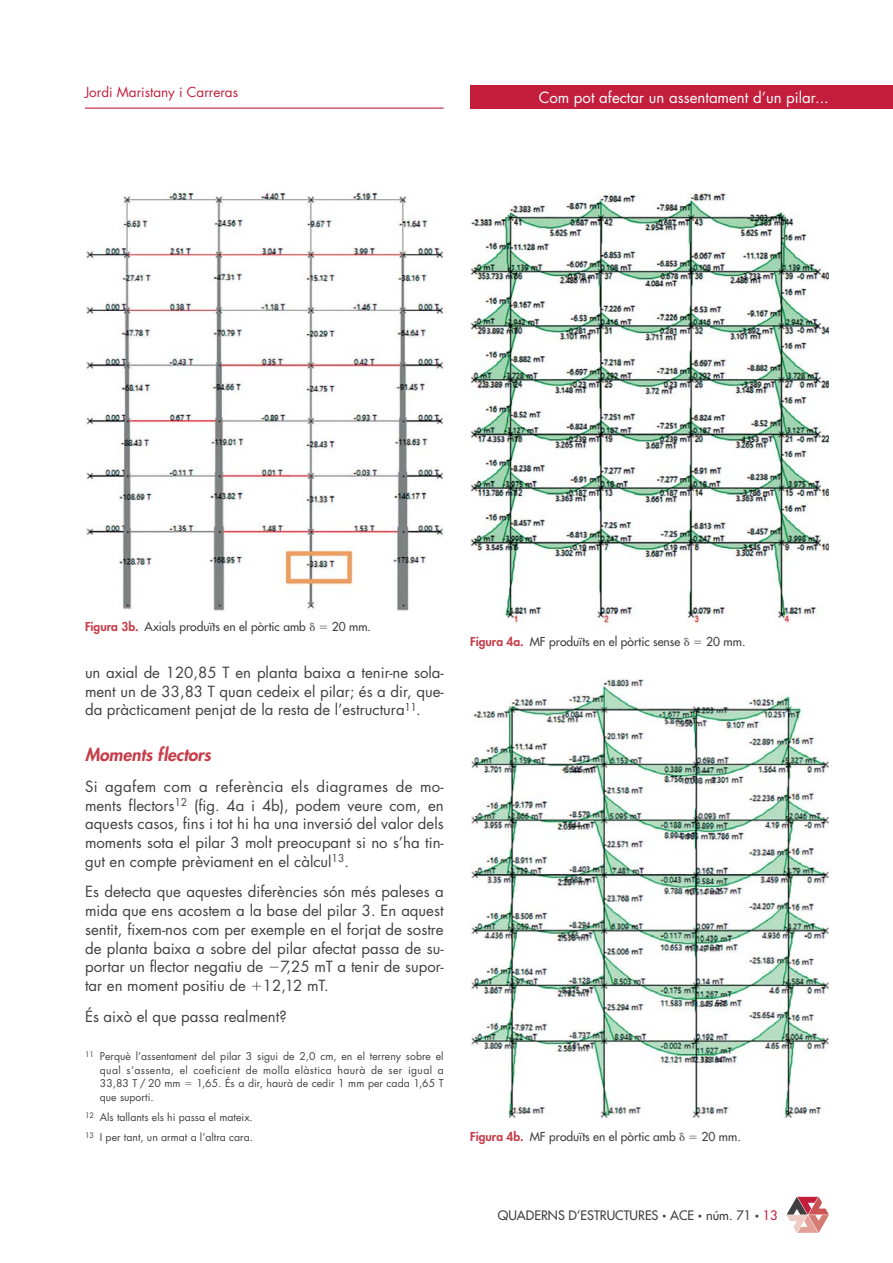
<style>
.page{position:relative;width:893px;height:1263px;background:#fff}
.page>*{position:absolute;margin:0;border:0;box-sizing:border-box;transform-origin:0 0}
.t1{font:italic 800 17.25px "Futura Std";color:#c73c48}
.t2{font:15px/18.8px "Futura Std";color:#404041;text-align:justify}
.t3{font:15px "Futura Std";color:#fff}
.t4{font:13.5px "Futura Std";color:#c31f3c}
.t5{font:500 12.75px "Futura Std";color:#404041}
.t6{font:500 12px "Futura Std";color:#404041}
.t7{font:10.5px/13.5px "Futura Std";color:#404041;text-align:justify}
.s1{font-weight:800;color:#c73c48}
.s2{font-size:7.65px}
.s3{color:#c31f3c}
</style>
<div class="page">
<hr style="left:85px;top:108px;width:359px;height:1px;background:#c31f3c">
<div style="left:470px;top:85px;width:422px;height:24px;background:#c31f3c"></div>
<svg style="left:787px;top:1197px;width:42px;height:36px"></svg>
<img style="left:86px;top:192px;width:358px;height:419px">
<img style="left:470px;top:193px;width:359px;height:432px">
<img style="left:470px;top:679px;width:359px;height:439px">
<p class="t4" style="left:85px;top:85px;width:155px">Jordi Maristany i Carreras</p>
<p class="t3" style="left:539px;top:91px;width:292px">Com pot afectar un assentament d’un pilar...</p>
<p class="t6" style="left:85px;top:620px;width:222px"><span class="s1">Figura 3b.</span> Axials produïts en el pòrtic amb</p>
<p class="t6" style="left:332px;top:620px;width:41px">20 mm.</p>
<p class="t2" style="left:85px;top:664px;width:360px">un axial de 120,85 T en planta baixa a tenir-ne sola&shy;ment un de 33,83 T quan cedeix el pilar; és a dir, que&shy;da pràcticament penjat de la resta de l’estructura<sup>11</sup>.</p>
<p class="t1" style="left:85px;top:747px;width:127px">Moments flectors</p>
<p class="t2" style="left:85px;top:778px;width:360px">Si agafem com a referència els diagrames de mo&shy;ments flectors<sup>12</sup> (fig. 4a i 4b), podem veure com, en aquests casos, fins i tot hi ha una inversió del valor dels moments sota el pilar 3 molt preocupant si no s’ha tin&shy;gut en compte prèviament en el càlcul<sup>13</sup>.</p>
<p class="t2" style="left:85px;top:884px;width:360px">Es detecta que aquestes diferències són més paleses a mida que ens acostem a la base del pilar 3. En aquest sentit, fixem-nos com per exemple en el forjat de sostre de planta baixa a sobre del pilar afectat passa de su&shy;portar un flector negatiu de 7,25 mT a tenir de supor&shy;tar en moment positiu de 12,12 mT.</p>
<p class="t2" style="left:85px;top:1008px;width:203px">És això el que passa realment?</p>
<p class="t7" style="left:100px;top:1051px;width:345px;text-indent:-15px"><sup>11</sup> Perquè l’assentament del pilar 3 sigui de 2,0 cm, en el terreny sobre el qual s’assenta, el coeficient de molla elàstica haurà de ser igual a 33,83 T / 20 mm</p>
<p class="t7" style="left:197px;top:1078px;width:249px">1,65. És a dir, haurà de cedir 1 mm per cada 1,65 T</p>
<p class="t7" style="left:85px;top:1088px;width:169px;line-height:20.2px;text-align:left;text-indent:15px">que suporti.<br><sup>12</sup> Als tallants els hi passa el mateix.<br><sup>13</sup> I per tant, un armat a l’altra cara.</p>
<p class="t6" style="left:470px;top:636px;width:212px"><span class="s1">Figura 4a.</span> MF produïts en el pòrtic sense</p>
<p class="t6" style="left:706px;top:636px;width:41px">20 mm.</p>
<p class="t6" style="left:470px;top:1131px;width:207px"><span class="s1">Figura 4b.</span> MF produïts en el pòrtic amb</p>
<p class="t6" style="left:702px;top:1131px;width:41px">20 mm.</p>
<p class="t5" style="left:498px;top:1209px;width:281px">QUADERNS D’ESTRUCTURES <span class="s2">•</span> ACE <span class="s2">•</span> núm. 71 <span class="s2">•</span> <span class="s3">13</span></p>
</div>
